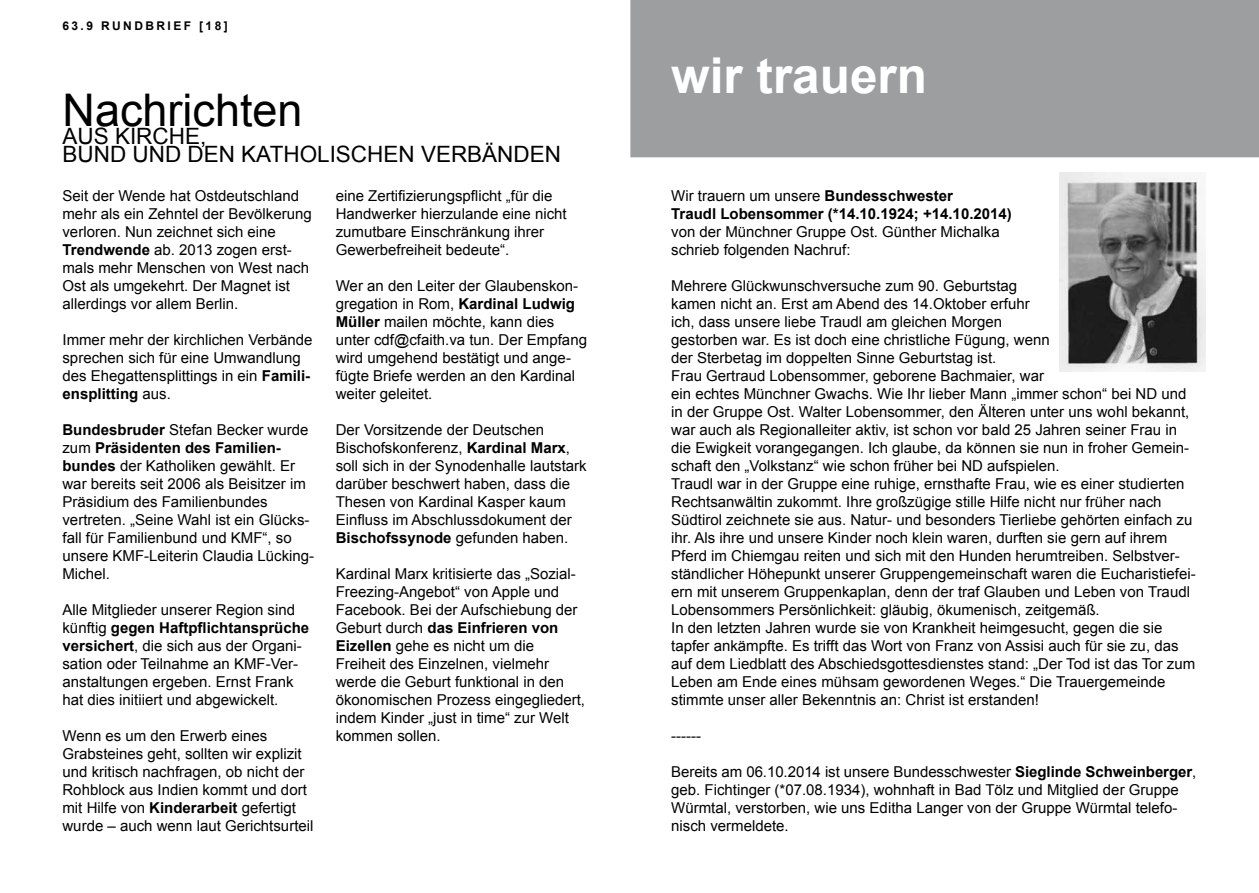
<style>
.page{position:relative;width:1259px;height:893px;background:#fff}
.page>*{position:absolute;margin:0;border:0;box-sizing:border-box;transform-origin:0 0}
.t1{font:700 49.5px "Arial";color:#fff}
.t2{font:45px "Arial";color:#000}
.t3{font:22.5px "Arial";color:#000}
.t4{font:15px/18px "Arial";color:#000}
.t5{font:700 15px/18px "Arial";color:#000}
.t6{font:700 12px "Arial";letter-spacing:.2em;color:#000}
.s1{font-weight:700}
.s2{font-weight:400}
</style>
<div class="page">
<div style="left:630px;top:0;width:629px;height:157px;background:#9c9e9f"></div>
<img style="left:1059px;top:173px;width:147px;height:199px">
<p class="t6" style="left:62px;top:17px;width:167px">63.9 RU ndb rief [18]</p>
<h2 class="t2" style="left:62px;top:81px;width:242px">Nachrichten</h2>
<h3 class="t3" style="left:62px;top:122px;width:17px">aus</h3>
<h3 class="t3" style="left:115px;top:122px;width:38px">Kirche</h3>
<h3 class="t3" style="left:200px;top:122px;width:8px">,</h3>
<h3 class="t3" style="left:62px;top:140px;width:32px">Bund</h3>
<h3 class="t3" style="left:132px;top:140px;width:17px">und</h3>
<h3 class="t3" style="left:187px;top:140px;width:16px">den</h3>
<h3 class="t3" style="left:241px;top:140px;width:16px">kathol</h3>
<h3 class="t3" style="left:330px;top:140px;width:23px">ischen</h3>
<h3 class="t3" style="left:421px;top:140px;width:32px">Verbänden</h3>
<p class="t4" style="left:62px;top:187px;width:251px">Seit der Wende hat Ostdeutschland mehr als ein Zehntel der Bevölkerung verloren. Nun zeichnet sich eine<br><span class="s1">Trendwende</span> ab. 2013 zogen erst&shy;mals mehr Menschen von West nach<br>Ost als umgekehrt. Der Magnet ist allerdings vor allem Berlin.</p>
<p class="t4" style="left:62px;top:331px;width:252px">I mmer mehr der kirchlichen Verbände sprechen sich für eine Umwandlung des Ehegattensplittings in ein <span class="s1">Famili&shy;ensplitting</span> aus.</p>
<p class="t4" style="left:62px;top:421px;width:253px"><span class="s1">Bundesbruder</span> Stefan Becker wurde zum <span class="s1">Präsidenten des Familien&shy;bundes</span> der Katholiken gewählt. Er war bereits seit 2006 als Beisitzer im<br>Präsidium des Familienbundes vertreten. „Seine Wahl ist ein Glücks&shy;fall für Familienbund und KMF“, so unsere KMF-Leiterin Claudia Lücking-<br>Michel.</p>
<p class="t4" style="left:62px;top:601px;width:248px">Alle Mitglieder unserer Region sind künftig <span class="s1">gegen Haftpflichtansprüche versichert</span>, die sich aus der Organi&shy;sation oder Teilnahme an KMF-Ver&shy;anstaltungen ergeben. Ernst Frank hat dies initiiert und abgewickelt.</p>
<p class="t4" style="left:62px;top:727px;width:252px">Wenn es um den Erwerb eines Grabsteines geht, sollten wir explizit und kritisch nachfragen, ob nicht der Rohblock aus I ndien kommt und dort mit Hilfe von <span class="s1">Kinderarbeit</span> gefertigt wurde – auch wenn laut Gerichtsurteil</p>
<p class="t4" style="left:336px;top:187px;width:232px">eine Zertifizierungspflicht „für die Handwerker hierzulande eine nicht zumutbare Einschränkung ihrer Gewerbefreiheit bedeute“.</p>
<p class="t4" style="left:336px;top:277px;width:253px">Wer an den Leiter der Glaubenskon&shy;gregation in Rom, <span class="s1">Kardinal Ludwig<br>Müller</span> mailen möchte, kann dies unter cdf@cfaith.va tun. Der Empfang wird umgehend bestätigt und ange&shy;fügte Briefe werden an den Kardinal weiter geleitet.</p>
<p class="t4" style="left:336px;top:421px;width:252px">Der Vorsitzende der Deutschen Bischofskonferenz, <span class="s1">Kardinal Marx</span>, soll sich in der Synodenhalle lautstark darüber beschwert haben, dass die Thesen von Kardinal Kasper kaum Einfluss im Abschlussdokument der <span class="s1">Bischofssynode</span> gefunden haben.</p>
<p class="t4" style="left:336px;top:565px;width:251px">Kardinal Marx kritisierte das „Sozial-<br>Freezing-Angebot“ von Apple und<br>Facebook. Bei der Aufschiebung der<br>Geburt durch <span class="s1">das Einfrieren von<br>Eizellen</span> gehe es nicht um die<br>Freiheit des Einzelnen, vielmehr werde die Geburt funktional in den ökonomischen Prozess eingegliedert, indem Kinder „just in time“ zur Welt kommen sollen.</p>
<h1 class="t1" style="left:671px;top:43px;width:257px">wir trauern</h1>
<p class="t5" style="left:671px;top:187px;width:342px"><span class="s2">Wir trauern um unsere</span> Bundesschwester<br>Traudl Lobensommer (*14.10.1924; +14.10.2014)</p>
<p class="t4" style="left:671px;top:223px;width:330px">von der Münchner Gruppe Ost. Günther Michalka schrieb folgenden Nachruf:</p>
<p class="t4" style="left:671px;top:277px;width:526px">Mehrere Glückwunschversuche zum 90. Geburtstag<br>kamen nicht an. Erst am Abend des 14.Oktober erfuhr<br>ich, dass unsere liebe Traudl am gleichen Morgen<br>gestorben war. Es ist doch eine christliche Fügung, wenn<br>der Sterbetag im doppelten Sinne Geburtstag ist.<br>Frau Gertraud Lobensommer, geborene Bachmaier, war<br>ein echtes Münchner Gwachs. Wie I hr lieber Mann „immer schon“ bei ND und in der Gruppe Ost. Walter Lobensommer, den Älteren unter uns wohl bekannt, war auch als Regionalleiter aktiv, ist schon vor bald 25 Jahren seiner Frau in die Ewigkeit vorangegangen. Ich glaube, da können sie nun in froher Gemein&shy;schaft den „Volkstanz“ wie schon früher bei ND aufspielen.<br>Traudl war in der Gruppe eine ruhige, ernsthafte Frau, wie es einer studierten Rechtsanwältin zukommt. I hre großzügige stille Hilfe nicht nur früher nach Südtirol zeichnete sie aus. Natur- und besonders Tierliebe gehörten einfach zu ihr. Als ihre und unsere Kinder noch klein waren, durften sie gern auf ihrem Pferd im Chiemgau reiten und sich mit den Hunden herumtreiben. Selbstver&shy;ständlicher Höhepunkt unserer Gruppengemeinschaft waren die Eucharistiefei&shy;ern mit unserem Gruppenkaplan, denn der traf Glauben und Leben von Traudl Lobensommers Persönlichkeit: gläubig, ökumenisch, zeitgemäß.<br>I n den letzten Jahren wurde sie von Krankheit heimgesucht, gegen die sie tapfer ankämpfte. Es trifft das Wort von Franz von Assisi auch für sie zu, das auf dem Liedblatt des Abschiedsgottesdienstes stand: „Der Tod ist das Tor zum Leben am Ende eines mühsam gewordenen Weges.“ Die Trauergemeinde stimmte unser aller Bekenntnis an: Christ ist erstanden!</p>
<p class="t4" style="left:671px;top:727px;width:31px">------</p>
<p class="t4" style="left:671px;top:763px;width:527px">Bereits am 06.10.2014 ist unsere Bundesschwester <span class="s1">Sieglinde Schweinberger</span>, geb. Fichtinger (*07.08.1934), wohnhaft in Bad Tölz und Mitglied der Gruppe Würmtal, verstorben, wie uns Editha Langer von der Gruppe Würmtal telefo&shy;nisch vermeldete.</p>
</div>
